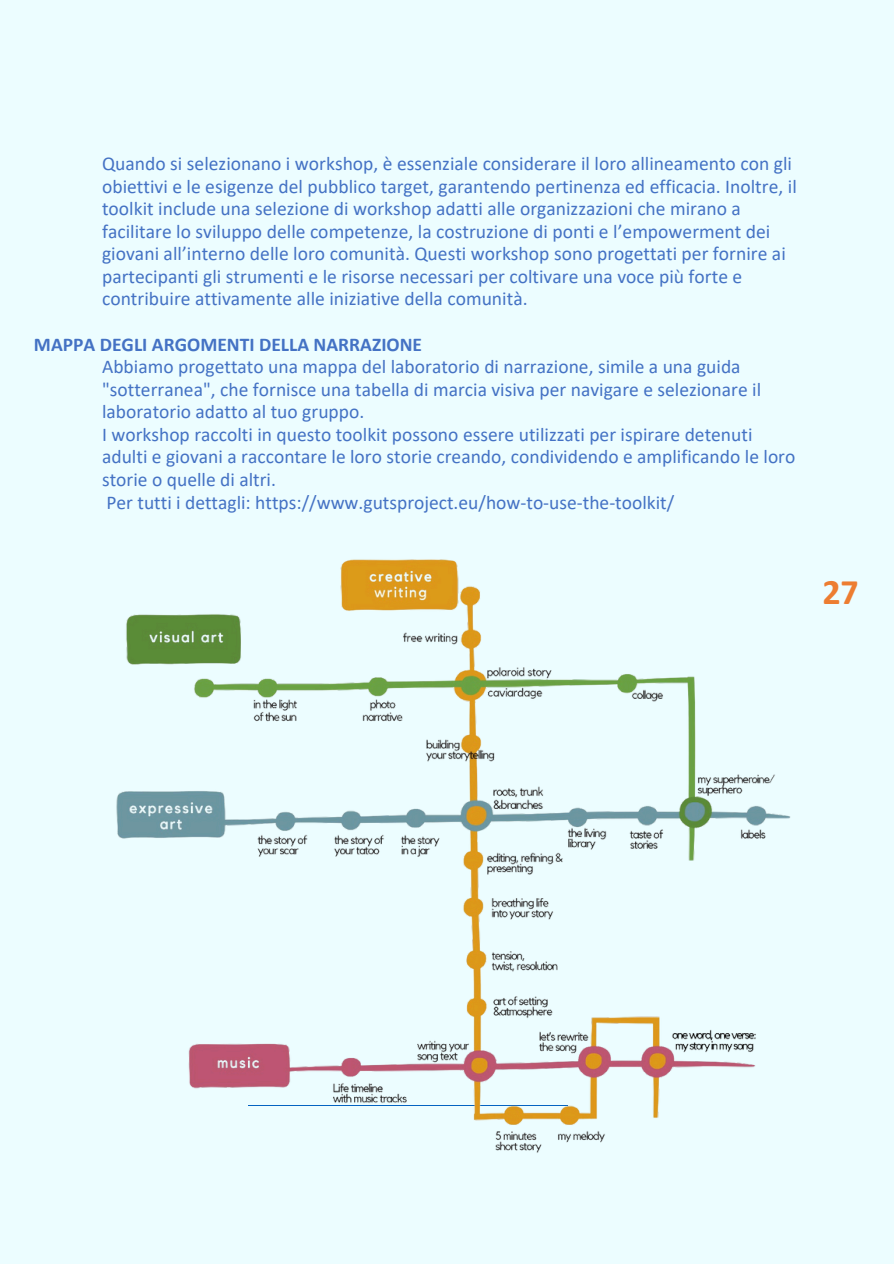
<style>
.page{position:relative;width:894px;height:1264px;background:#fff}
.page>*{position:absolute;margin:0;border:0;box-sizing:border-box;transform-origin:0 0}
.t1{font:700 36px "Calibri";color:#ed7d31}
.t2{font:19.5px/22.5px "Calibri";color:#4472c4}
.t3{font:700 19.5px "Calibri";color:#4472c4}
</style>
<div class="page">
<div style="left:0;top:0;width:893px;height:1263px;background:#ecfdff"></div>
<img style="left:116px;top:559px;width:674px;height:594px">
<h1 class="t2" style="left:102px;top:154px;width:696px">Quando si selezionano i workshop, è essenziale considerare il loro allineamento con gli obiettivi e le esigenze del pubblico target, garantendo pertinenza ed efficacia. Inoltre, il toolkit include una selezione di workshop adatti alle organizzazioni che mirano a facilitare lo sviluppo delle competenze, la costruzione di ponti e l’empowerment dei giovani all’interno delle loro comunità. Questi workshop sono progettati per fornire ai partecipanti gli strumenti e le risorse necessari per coltivare una voce più forte e contribuire attivamente alle iniziative della comunità.</h1>
<p class="t3" style="left:34px;top:336px;width:389px">MAPPA DEGLI ARGOMENTI DELLA NARRAZIONE</p>
<p class="t2" style="left:102px;top:357px;width:660px">Abbiamo progettato una mappa del laboratorio di narrazione, simile a una guida "sotterranea", che fornisce una tabella di marcia visiva per navigare e selezionare il laboratorio adatto al tuo gruppo.</p>
<p class="t2" style="left:102px;top:425px;width:694px">I workshop raccolti in questo toolkit possono essere utilizzati per ispirare detenuti adulti e giovani a raccontare le loro storie creando, condividendo e amplificando le loro storie o quelle di altri.</p>
<p class="t2" style="left:106px;top:493px;width:569px">Per tutti i dettagli: https://www.gutsproject.eu/how-to-use-the-toolkit/</p>
<p class="t1" style="left:822px;top:577px;width:38px">27</p>
</div>
